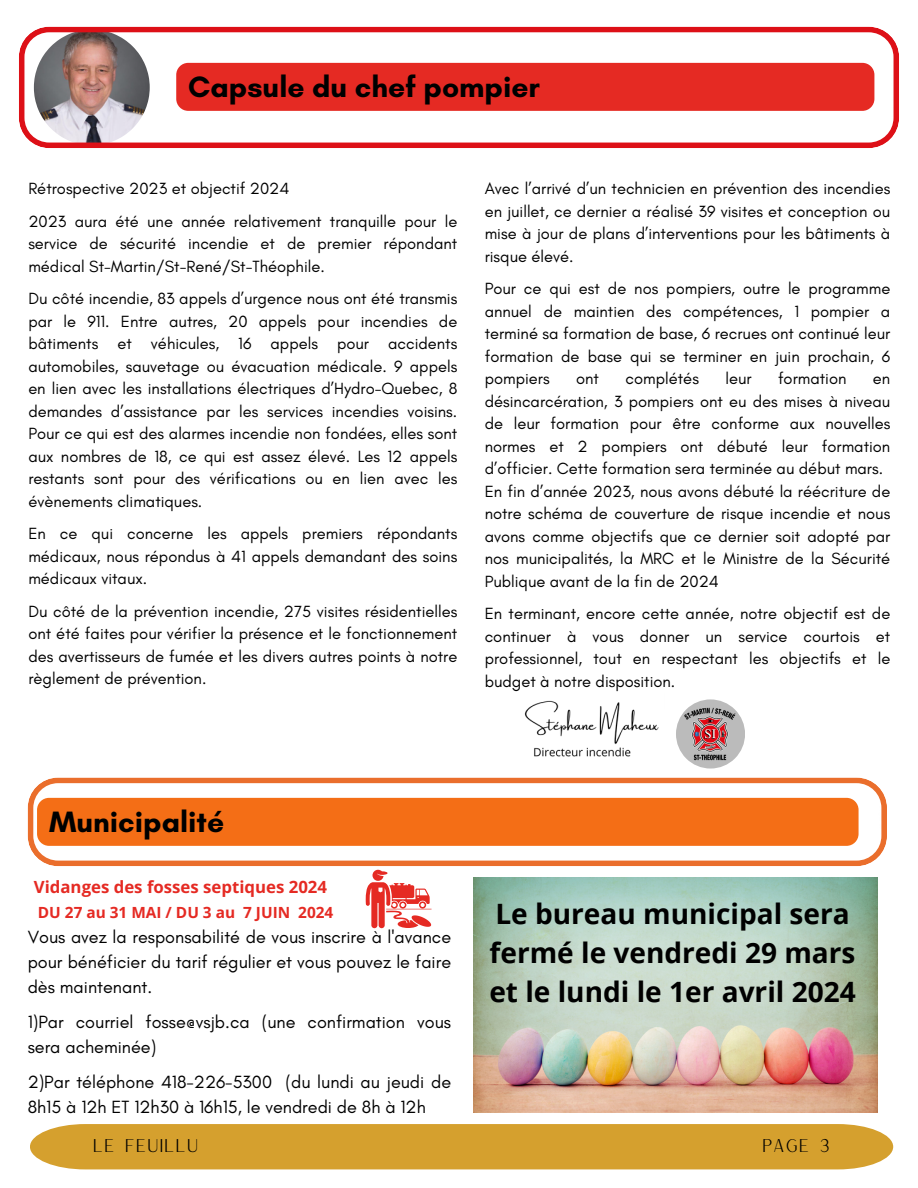
<style>
.page{position:relative;width:918px;height:1188px;background:#fff}
.page>*{position:absolute;margin:0;border:0;box-sizing:border-box;transform-origin:0 0}
.t1{font:700 30px "Glacial Indifference";color:#000}
.t2{font:700 28.05px/38.8px "Open Sans";color:#000}
.t3{font:18px/25px "Glacial Indifference";color:#000}
.t4{font:18px "Versailles";color:#000}
.t5{font:700 16.8px "Open Sans";color:#e52a23}
.t6{font:16.5px/22.5px "Glacial Indifference";color:#000;text-align:justify}
.t7{font:700 15.45px "Open Sans";color:#e52a23}
</style>
<div class="page">
<div style="left:30px;top:1124px;width:863px;height:45px;background:#d5a02e"></div>
<img style="left:524px;top:700px;width:135px;height:57px">
<img style="left:676px;top:699px;width:69px;height:69px">
<svg style="left:19px;top:27px;width:880px;height:121px"></svg>
<svg style="left:28px;top:778px;width:859px;height:88px"></svg>
<svg style="left:366px;top:870px;width:66px;height:59px"></svg>
<img style="left:474px;top:878px;width:404px;height:234px">
<h3 class="t1" style="left:188px;top:68px;width:353px">Capsule du chef pompier</h3>
<h3 class="t6" style="left:28px;top:177px;width:263px">Rétrospective 2023 et objectif 2024</h3>
<h3 class="t6" style="left:28px;top:210px;width:431px">2023 aura été une année relativement tranquille pour le service de sécurité incendie et de premier répondant médical St-Martin/St-René/St-Théophile.</h3>
<h3 class="t6" style="left:28px;top:287px;width:431px">Du côté incendie, 83 appels d’urgence nous ont été transmis par le 911. Entre autres, 20 appels pour incendies de bâtiments et véhicules, 16 appels pour accidents automobiles, sauvetage ou évacuation médicale. 9 appels en lien avec les installations électriques d’Hydro-Quebec, 8 demandes d’assistance par les services incendies voisins.<br>Pour ce qui est des alarmes incendie non fondées, elles sont aux nombres de 18, ce qui est assez élevé. Les 12 appels restants sont pour des vérifications ou en lien avec les évènements climatiques.</h3>
<h3 class="t6" style="left:28px;top:522px;width:431px">En ce qui concerne les appels premiers répondants médicaux, nous répondus à 41 appels demandant des soins médicaux vitaux.</h3>
<h3 class="t6" style="left:28px;top:600px;width:431px">Du côté de la prévention incendie, 275 visites résidentielles ont été faites pour vérifier la présence et le fonctionnement des avertisseurs de fumée et les divers autres points à notre règlement de prévention.</h3>
<p class="t6" style="left:485px;top:177px;width:407px">Avec l’arrivé d’un technicien en prévention des incendies en juillet, ce dernier a réalisé 39 visites et conception ou mise à jour de plans d’interventions pour les bâtiments à risque élevé.</p>
<p class="t6" style="left:485px;top:277px;width:407px">Pour ce qui est de nos pompiers, outre le programme annuel de maintien des compétences, 1 pompier a terminé sa formation de base, 6 recrues ont continué leur formation de base qui se terminer en juin prochain, 6 pompiers</p>
<p class="t6" style="left:576px;top:367px;width:24px">ont</p>
<p class="t6" style="left:626px;top:367px;width:75px">complétés</p>
<p class="t6" style="left:725px;top:367px;width:28px">leur</p>
<p class="t6" style="left:778px;top:367px;width:70px">formation</p>
<p class="t6" style="left:485px;top:367px;width:407px;text-align:left;text-indent:388px">en désincarcération, 3 pompiers ont eu des mises à niveau de leur formation pour être conforme aux nouvelles normes et 2 pompiers ont débuté leur formation d’officier. Cette formation sera terminée au début mars.<br>En fin d’année 2023, nous avons débuté la réécriture de notre schéma de couverture de risque incendie et nous avons comme objectifs que ce dernier soit adopté par nos municipalités, la MRC et le Ministre de la Sécurité Publique avant de la fin de 2024</p>
<p class="t6" style="left:485px;top:602px;width:407px">En terminant, encore cette année, notre objectif est de continuer à vous donner un service courtois et professionnel, tout en respectant les objectifs et le budget à notre disposition.</p>
<h1 class="t1" style="left:49px;top:803px;width:177px">Municipalité</h1>
<h3 class="t5" style="left:34px;top:875px;width:295px">Vidanges des fosses septiques 2024</h3>
<h3 class="t7" style="left:38px;top:901px;width:297px">DU 27 au 31 MAI / DU 3 au 7 JUIN 2024</h3>
<h1 class="t2" style="left:489px;top:893px;width:368px">Le bureau municipal sera fermé le vendredi 29 mars et le lundi le 1er avril 2024</h1>
<h2 class="t3" style="left:28px;top:925px;width:425px;text-align:justify">Vous avez la responsabilité de vous inscrire à l'avance pour bénéficier du tarif régulier et vous pouvez le faire dès maintenant.</h2>
<p class="t3" style="left:28px;top:1010px;width:425px">1)Par courriel fosse@vsjb.ca (une confirmation vous sera acheminée)</p>
<h3 class="t3" style="left:28px;top:1070px;width:425px">2)Par téléphone 418-226-5300 (du lundi au jeudi de<br>8h15 à 12h ET 12h30 à 16h15, le vendredi de 8h à 12h</h3>
<p class="t4" style="left:93px;top:1134px;width:108px">LE FEUILLU</p>
<p class="t4" style="left:762px;top:1134px;width:70px">PAGE 3</p>
</div>
